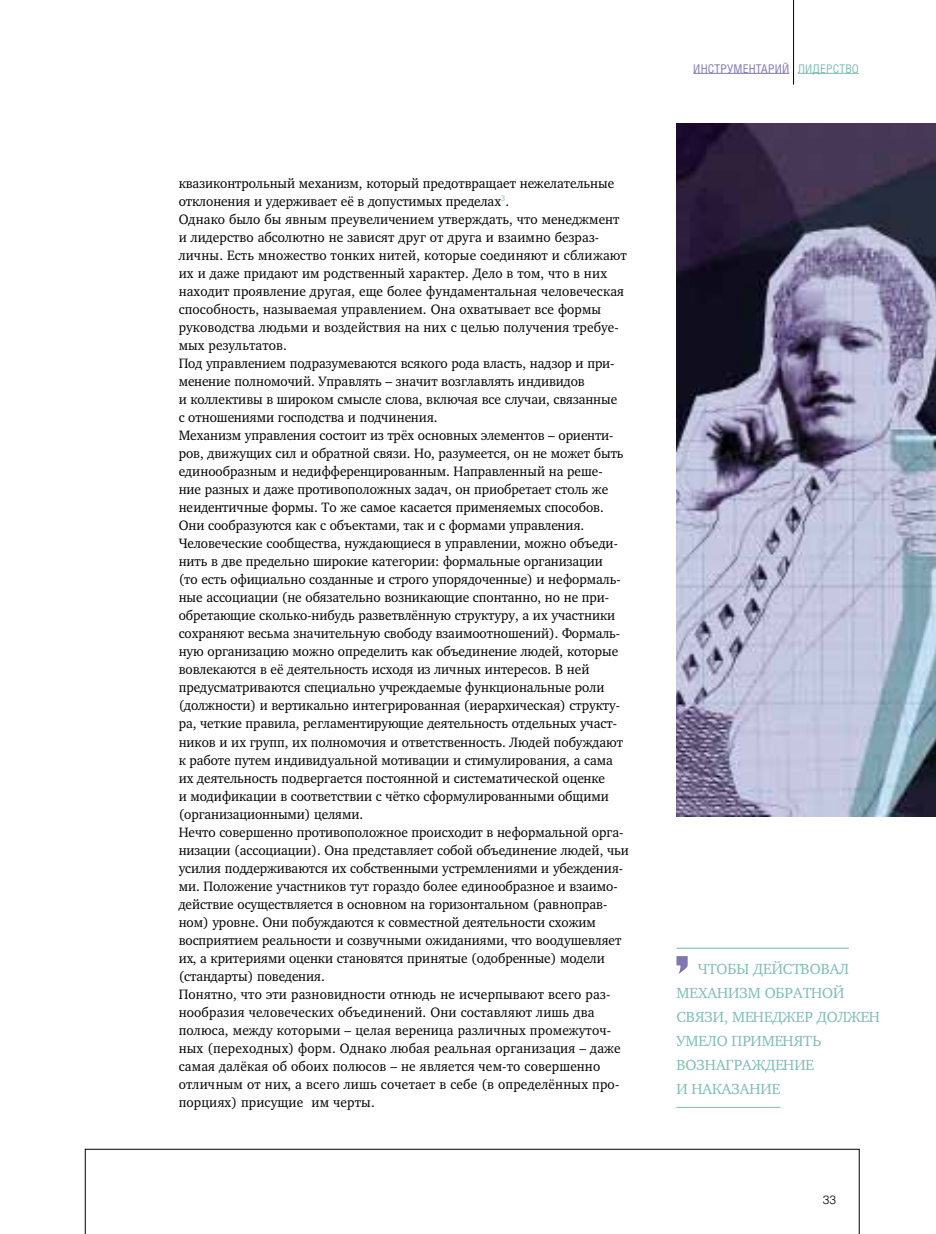
<style>
.page{position:relative;width:936px;height:1234px;background:#fff}
.page>*{position:absolute;margin:0;border:0;box-sizing:border-box;transform-origin:0 0}
.t1{font:15px/24px "Charter C";letter-spacing:.14em;color:#7dbdb7}
.t2{font:13.95px/18px "Charter C";letter-spacing:-.005em;color:#000;scale:.96 1}
.t3{font:12px "Helios Cond";letter-spacing:.015em;color:#8276b1}
.t4{font:300 12px "Helios";color:#000}
.s1{color:#7dbdb7}
</style>
<div class="page">
<hr style="left:676px;top:947px;width:172px;height:1px;background:#7dbdb7">
<hr style="left:676px;top:1106px;width:104px;height:1px;background:#7dbdb7">
<svg style="left:676px;top:956px;width:11px;height:18px"></svg>
<img style="left:676px;top:123px;width:259px;height:693px">
<svg style="left:85px;top:1148px;width:774px;height:85px"></svg>
<hr style="left:693px;top:73px;width:96px;height:1px;background:#8276b1">
<svg style="left:798px;top:72px;width:61px;height:2px"></svg>
<hr style="left:797px;top:73px;width:61px;height:1px;background:#7dbdb7">
<hr style="left:793px;top:0;width:1px;height:85px;background:#000">
<p class="t2" style="left:179px;top:175px;width:470px">квазиконтрольный механизм, который предотвращает нежелательные отклонения и удерживает её в допустимых пределах<sup>3</sup>.<br>Однако было бы явным преувеличением утверждать, что менеджмент и лидерство абсолютно не зависят друг от друга и взаимно безраз&shy;личны. Есть множество тонких нитей, которые соединяют и сближают их и даже придают им родственный характер. Дело в том, что в них находит проявление другая, еще более фундаментальная человеческая способность, называемая управлением. Она охватывает все формы руководства людьми и воздействия на них с целью получения требуе&shy;мых результатов.<br>Под управлением подразумеваются всякого рода власть, надзор и при&shy;менение полномочий. Управлять – значит возглавлять индивидов<br>и коллективы в широком смысле слова, включая все случаи, связанные<br>с отношениями господства и подчинения.<br>Механизм управления состоит из трёх основных элементов – ориенти&shy;ров, движущих сил и обратной связи. Но, разумеется, он не может быть единообразным и недифференцированным. Направленный на реше-<br>ние разных и даже противоположных задач, он приобретает столь же неидентичные формы. То же самое касается применяемых способов.<br>Они сообразуются как с объектами, так и с формами управления.<br>Человеческие сообщества, нуждающиеся в управлении, можно объеди&shy;нить в две предельно широкие категории: формальные организации<br>(то есть официально созданные и строго упорядоченные) и неформаль&shy;ные ассоциации (не обязательно возникающие спонтанно, но не при&shy;обретающие сколько-нибудь разветвлённую структуру, а их участники сохраняют весьма значительную свободу взаимоотношений). Формаль&shy;ную организацию можно определить как объединение людей, которые вовлекаются в её деятельность исходя из личных интересов. В ней предусматриваются специально учреждаемые функциональные роли (должности) и вертикально интегрированная (иерархическая) структу&shy;ра, четкие правила, регламентирующие деятельность отдельных участ&shy;ников и их групп, их полномочия и ответственность. Людей побуждают к работе путем индивидуальной мотивации и стимулирования, а сама их деятельность подвергается постоянной и систематической оценке<br>и модификации в соответствии с чётко сформулированными общими (организационными) целями.<br>Нечто совершенно противоположное происходит в неформальной орга&shy;низации (ассоциации). Она представляет собой объединение людей, чьи усилия поддерживаются их собственными устремлениями и убеждения&shy;ми. Положение участников тут гораздо более единообразное и взаимо&shy;действие осуществляется в основном на горизонтальном (равноправ&shy;ном) уровне. Они побуждаются к совместной деятельности схожим восприятием реальности и созвучными ожиданиями, что воодушевляет их, а критериями оценки становятся принятые (одобренные) модели (стандарты) поведения.<br>Понятно, что эти разновидности отнюдь не исчерпывают всего раз&shy;нообразия человеческих объединений. Они составляют лишь два полюса, между которыми – целая вереница различных промежуточ&shy;ных (переходных) форм. Однако любая реальная организация – даже самая далёкая об обоих полюсов – не является чем-то совершенно отличным от них, а всего лишь сочетает в себе (в определённых про&shy;порциях) присущие им черты.</p>
<p class="t3" style="left:693px;top:62px;width:167px">Инструментарий <span class="s1">Лидерство</span></p>
<p class="t1" style="left:697px;top:957px;width:96px">Чтобы действова</p>
<p class="t1" style="left:839px;top:957px;width:9px">л</p>
<p class="t1" style="left:676px;top:981px;width:43px">механи</p>
<p class="t1" style="left:739px;top:981px;width:65px">зм обратно</p>
<p class="t1" style="left:676px;top:981px;width:203px;text-indent:157px">й связи, менеджер должен умело применять<br>во знаграждение<br>и наказани</p>
<p class="t1" style="left:771px;top:1077px;width:10px">е</p>
<p class="t4" style="left:822px;top:1192px;width:15px">33</p>
</div>
